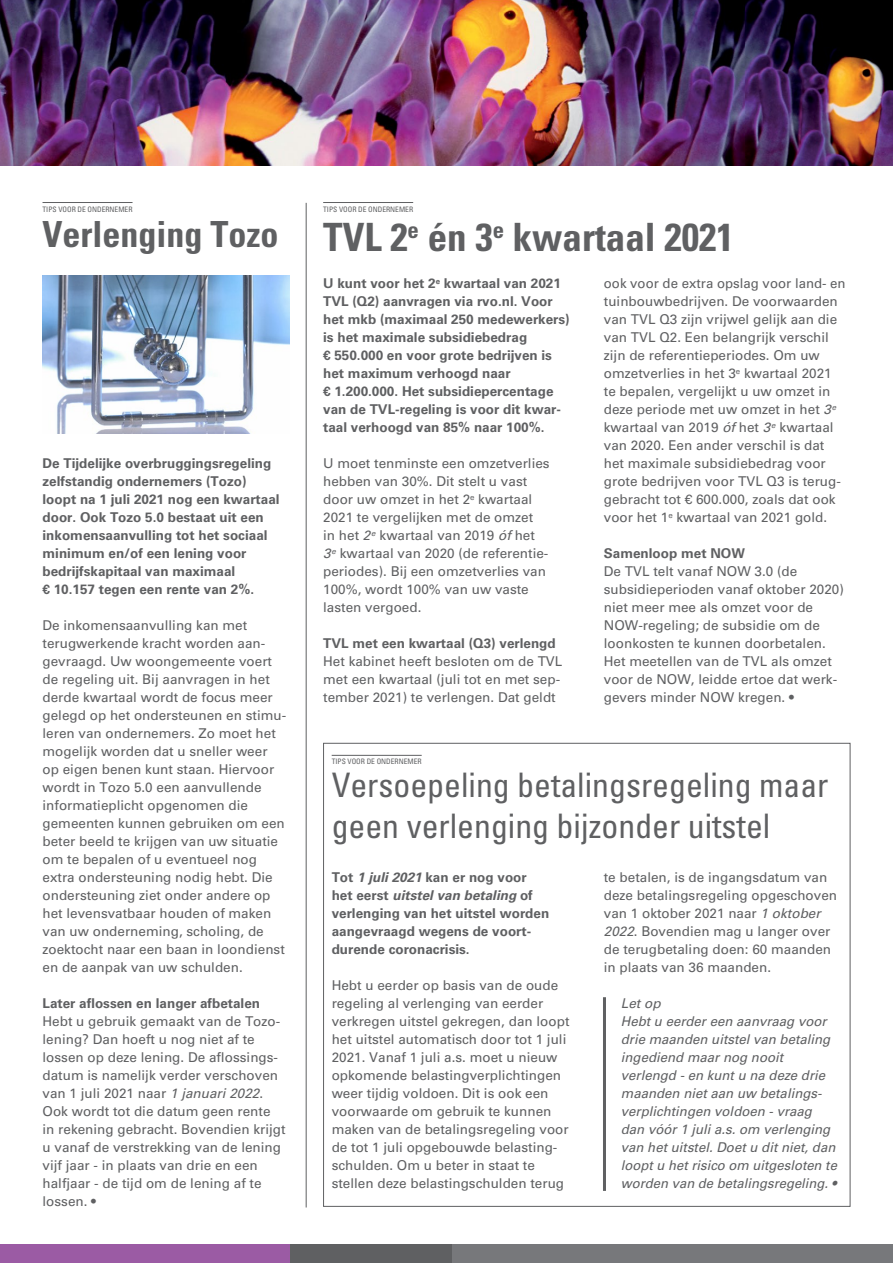
<style>
.page{position:relative;width:893px;height:1263px;background:#fff}
.page>*{position:absolute;margin:0;border:0;box-sizing:border-box;transform-origin:0 0}
.t1{font:700 condensed 39px "Univers LT Std";color:#5f6062}
.t2{font:700 condensed 36px "Univers LT Std";color:#5f6062}
.t3{font:condensed 33.75px/40.5px "Univers LT Std";color:#5f6062}
.t4{font:13.5px/18px "Univers LT Std";color:#5f6062}
.t5{font:700 13.5px/18px "Univers LT Std";color:#5f6062}
.t6{font:italic 13.5px/18px "Univers LT Std";color:#5f6062}
.t7{font:condensed 7.5px "Univers LT Std";color:#5f6062}
.s1{font-style:italic}
</style>
<div class="page">
<hr style="left:0;top:0;width:1px;height:1263px;background:#9b5ba4">
<img style="left:0;top:0;width:893px;height:166px">
<div style="left:0;top:1244px;width:893px;height:19px;background:#77787b"></div>
<div style="left:289px;top:1244px;width:163px;height:19px;background:#5f6062"></div>
<div style="left:0;top:1244px;width:289px;height:19px;background:#9b5ba4"></div>
<hr style="left:306px;top:203px;width:1px;height:1004px;background:#5f6062">
<hr style="left:43px;top:202px;width:90px;height:1px;background:#5f6062">
<img style="left:43px;top:275px;width:246px;height:158px">
<hr style="left:323px;top:202px;width:90px;height:1px;background:#5f6062">
<hr style="left:332px;top:755px;width:90px;height:1px;background:#5f6062">
<hr style="left:603px;top:997px;width:3px;height:194px;background:#5f6062">
<p class="t7" style="left:43px;top:204px;width:92px">TIPS VOOR DE ONDERNEMER</p>
<h2 class="t2" style="left:43px;top:212px;width:238px">Verlenging Tozo</h2>
<p class="t5" style="left:43px;top:454px;width:239px">De Tijdelijke overbruggingsregeling zelfstandig ondernemers (Tozo) loopt na 1 juli 2021 nog een kwartaal door. Ook Tozo 5.0 bestaat uit een inkomensaanvulling tot het sociaal minimum en/of een lening voor bedrijfskapitaal van maximaal<br>€ 10.157 tegen een rente van 2%.</p>
<p class="t4" style="left:43px;top:616px;width:245px">De inkomensaanvulling kan met terugwerkende kracht worden aan&shy;gevraagd. Uw woongemeente voert de regeling uit. Bij aanvragen in het derde kwartaal wordt de focus meer gelegd op het ondersteunen en stimu&shy;leren van ondernemers. Zo moet het mogelijk worden dat u sneller weer op eigen benen kunt staan. Hiervoor wordt in Tozo 5.0 een aanvullende informatieplicht opgenomen die gemeenten kunnen gebruiken om een beter beeld te krijgen van uw situatie om te bepalen of u eventueel nog extra ondersteuning nodig hebt. Die ondersteuning ziet onder andere op het levensvatbaar houden of maken van uw onderneming, scholing, de zoektocht naar een baan in loondienst en de aanpak van uw schulden.</p>
<p class="t5" style="left:43px;top:994px;width:219px">Later aflossen en langer afbetalen</p>
<p class="t4" style="left:43px;top:1012px;width:245px">Hebt u gebruik gemaakt van de Tozo&shy;lening? Dan hoeft u nog niet af te lossen op deze lening. De aflossings&shy;datum is namelijk verder verschoven van 1 juli 2021 naar <span class="s1">1 januari 2022</span>.<br>Ook wordt tot die datum geen rente in rekening gebracht. Bovendien krijgt u vanaf de verstrekking van de lening vijf jaar - in plaats van drie en een halfjaar - de tijd om de lening af te lossen. •</p>
<p class="t7" style="left:323px;top:204px;width:92px">TIPS VOOR DE ONDERNEMER</p>
<h1 class="t1" style="left:323px;top:213px;width:412px">TVL 2<sup>e</sup> én 3<sup>e</sup> kwartaal 2021</h1>
<p class="t5" style="left:323px;top:274px;width:248px">U kunt voor het 2<sup>e</sup> kwartaal van 2021<br>TVL (Q2) aanvragen via rvo.nl. Voor het mkb (maximaal 250 medewerkers) is het maximale subsidiebedrag<br>€ 550.000 en voor grote bedrijven is het maximum verhoogd naar<br>€ 1.200.000. Het subsidiepercentage van de TVL-regeling is voor dit kwar&shy;taal verhoogd van 85% naar 100%.</p>
<p class="t4" style="left:323px;top:454px;width:228px">U moet tenminste een omzetverlies hebben van 30%. Dit stelt u vast door uw omzet in het 2<sup>e</sup> kwartaal<br>2021 te vergelijken met de omzet<br>in het <span class="s1">2</span><sup>e</sup> kwartaal van 2019 <span class="s1">óf</span> het<br><span class="s1">3</span><sup>e</sup> kwartaal van 2020 (de referentie&shy;periodes). Bij een omzetverlies van<br>100%, wordt 100% van uw vaste lasten vergoed.</p>
<p class="t5" style="left:323px;top:634px;width:234px">TVL met een kwartaal (Q3) verlengd</p>
<p class="t4" style="left:323px;top:652px;width:241px">Het kabinet heeft besloten om de TVL met een kwartaal (juli tot en met sep&shy;tember 2021) te verlengen. Dat geldt</p>
<p class="t4" style="left:604px;top:274px;width:243px">ook voor de extra opslag voor land- en tuinbouwbedrijven. De voorwaarden van TVL Q3 zijn vrijwel gelijk aan die van TVL Q2. Een belangrijk verschil zijn de referentieperiodes. Om uw omzetverlies in het 3<sup>e</sup> kwartaal 2021 te bepalen, vergelijkt u uw omzet in deze periode met uw omzet in het <span class="s1">3</span><sup>e </sup>kwartaal van 2019 <span class="s1">óf</span> het <span class="s1">3</span><sup>e</sup> kwartaal van 2020. Een ander verschil is dat het maximale subsidiebedrag voor grote bedrijven voor TVL Q3 is terug&shy;gebracht tot € 600.000, zoals dat ook voor het 1<sup>e</sup> kwartaal van 2021 gold.</p>
<p class="t5" style="left:604px;top:544px;width:143px">Samenloop met NOW</p>
<p class="t4" style="left:604px;top:562px;width:242px">De TVL telt vanaf NOW 3.0 (de subsidieperioden vanaf oktober 2020) niet meer mee als omzet voor de<br>NOW-regeling; de subsidie om de loonkosten te kunnen doorbetalen.<br>Het meetellen van de TVL als omzet voor de NOW, leidde ertoe dat werk&shy;gevers minder NOW kregen. •</p>
<p class="t7" style="left:332px;top:757px;width:92px">TIPS VOOR DE ONDERNEMER</p>
<h3 class="t3" style="left:332px;top:765px;width:498px">Versoepeling betalingsregeling maar geen verlenging bijzonder uitstel</h3>
<p class="t5" style="left:332px;top:868px;width:219px">Tot <span class="s1">1 juli 2021</span> kan er nog voor het eerst <span class="s1">uitstel van betaling</span> of verlenging van het uitstel worden aangevraagd wegens de voort&shy;durende coronacrisis.</p>
<p class="t4" style="left:332px;top:976px;width:239px">Hebt u eerder op basis van de oude regeling al verlenging van eerder verkregen uitstel gekregen, dan loopt het uitstel automatisch door tot 1 juli 2021. Vanaf 1 juli a.s. moet u nieuw opkomende belastingverplichtingen weer tijdig voldoen. Dit is ook een voorwaarde om gebruik te kunnen maken van de betalingsregeling voor de tot 1 juli opgebouwde belasting&shy;schulden. Om u beter in staat te stellen deze belastingschulden terug</p>
<p class="t4" style="left:604px;top:868px;width:235px">te betalen, is de ingangsdatum van deze betalingsregeling opgeschoven van 1 oktober 2021 naar <span class="s1">1 oktober<br>2022</span>. Bovendien mag u langer over de terugbetaling doen: 60 maanden in plaats van 36 maanden.</p>
<p class="t6" style="left:621px;top:994px;width:218px">Let op<br>Hebt u eerder een aanvraag voor drie maanden uitstel van betaling ingediend maar nog nooit verlengd - en kunt u na deze drie maanden niet aan uw betalings&shy;verplichtingen voldoen - vraag dan vóór 1 juli a.s. om verlenging van het uitstel. Doet u dit niet, dan loopt u het risico om uitgesloten te worden van de betalingsregeling. •</p>
</div>
